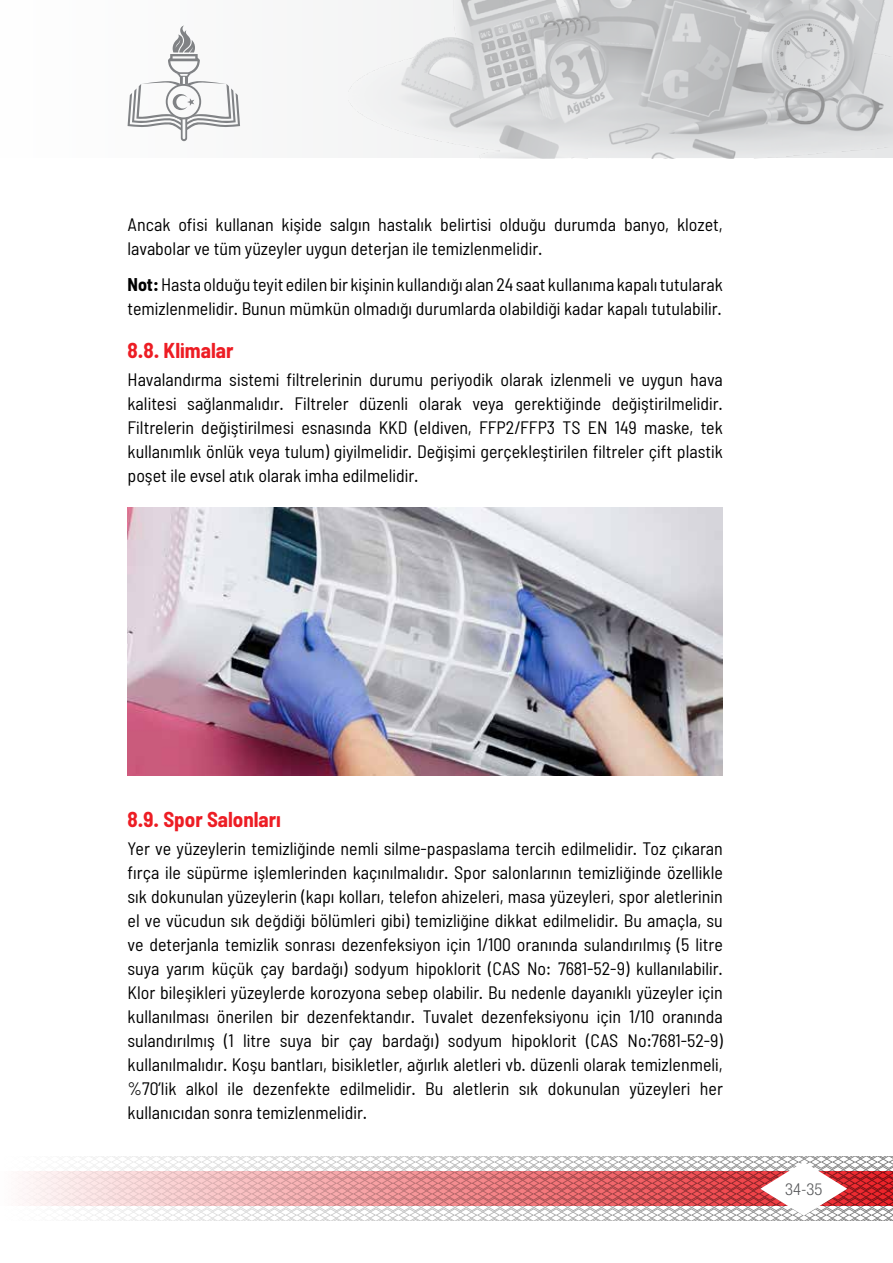
<style>
.page{position:relative;width:893px;height:1263px;background:#fff}
.page>*{position:absolute;margin:0;border:0;box-sizing:border-box;transform-origin:0 0}
.t1{font:700 semi-condensed 21px "Barlow";color:#ed1d24}
.t2{font:semi-condensed 18px/24px "Barlow";color:#000}
.t3{font:300 condensed 16.5px "Helvetica Neue LT Std";color:#58595b}
.s1{font-weight:700}
</style>
<div class="page">
<div style="left:0;top:0;width:893px;height:158px;background:#fafbfb"></div>
<svg style="left:22px;top:1157px;width:871px;height:63px"></svg>
<img style="left:349px;top:0;width:544px;height:158px">
<svg style="left:128px;top:26px;width:112px;height:115px"></svg>
<img style="left:128px;top:507px;width:595px;height:268px">
<p class="t2" style="left:128px;top:212px;width:597px">Ancak ofisi kullanan kişide salgın hastalık belirtisi olduğu durumda banyo, klozet, lavabolar ve tüm yüzeyler uygun deterjan ile temizlenmelidir.</p>
<p class="t2" style="left:128px;top:272px;width:597px"><span class="s1">Not:</span> Hasta olduğu teyit edilen bir kişinin kullandığı alan 24 saat kullanıma kapalı tutularak temizlenmelidir. Bunun mümkün olmadığı durumlarda olabildiği kadar kapalı tutulabilir.</p>
<p class="t1" style="left:128px;top:337px;width:107px">8.8. Klimalar</p>
<p class="t2" style="left:128px;top:367px;width:597px;text-align:justify">Havalandırma sistemi filtrelerinin durumu periyodik olarak izlenmeli ve uygun hava kalitesi sağlanmalıdır. Filtreler düzenli olarak veya gerektiğinde değiştirilmelidir.<br>Filtrelerin değiştirilmesi esnasında KKD (eldiven, FFP2/FFP3 TS EN 149 maske, tek kullanımlık önlük veya tulum) giyilmelidir. Değişimi gerçekleştirilen filtreler çift plastik poşet ile evsel atık olarak imha edilmelidir.</p>
<p class="t1" style="left:128px;top:806px;width:155px">8.9. Spor Salonları</p>
<p class="t2" style="left:128px;top:836px;width:597px;text-align:justify">Yer ve yüzeylerin temizliğinde nemli silme-paspaslama tercih edilmelidir. Toz çıkaran fırça ile süpürme işlemlerinden kaçınılmalıdır. Spor salonlarının temizliğinde özellikle sık dokunulan yüzeylerin (kapı kolları, telefon ahizeleri, masa yüzeyleri, spor aletlerinin el ve vücudun sık değdiği bölümleri gibi) temizliğine dikkat edilmelidir. Bu amaçla, su ve deterjanla temizlik sonrası dezenfeksiyon için 1/100 oranında sulandırılmış (5 litre suya yarım küçük çay bardağı) sodyum hipoklorit (CAS No: 7681-52-9) kullanılabilir.<br>Klor bileşikleri yüzeylerde korozyona sebep olabilir. Bu nedenle dayanıklı yüzeyler için kullanılması önerilen bir dezenfektandır. Tuvalet dezenfeksiyonu için 1/10 oranında sulandırılmış (1 litre suya bir çay bardağı) sodyum hipoklorit (CAS No:7681-52-9) kullanılmalıdır. Koşu bantları, bisikletler, ağırlık aletleri vb. düzenli olarak temizlenmeli, %70’lik alkol ile dezenfekte edilmelidir. Bu aletlerin sık dokunulan yüzeyleri her kullanıcıdan sonra temizlenmelidir.</p>
<p class="t3" style="left:785px;top:1179px;width:39px">34-35</p>
</div>
